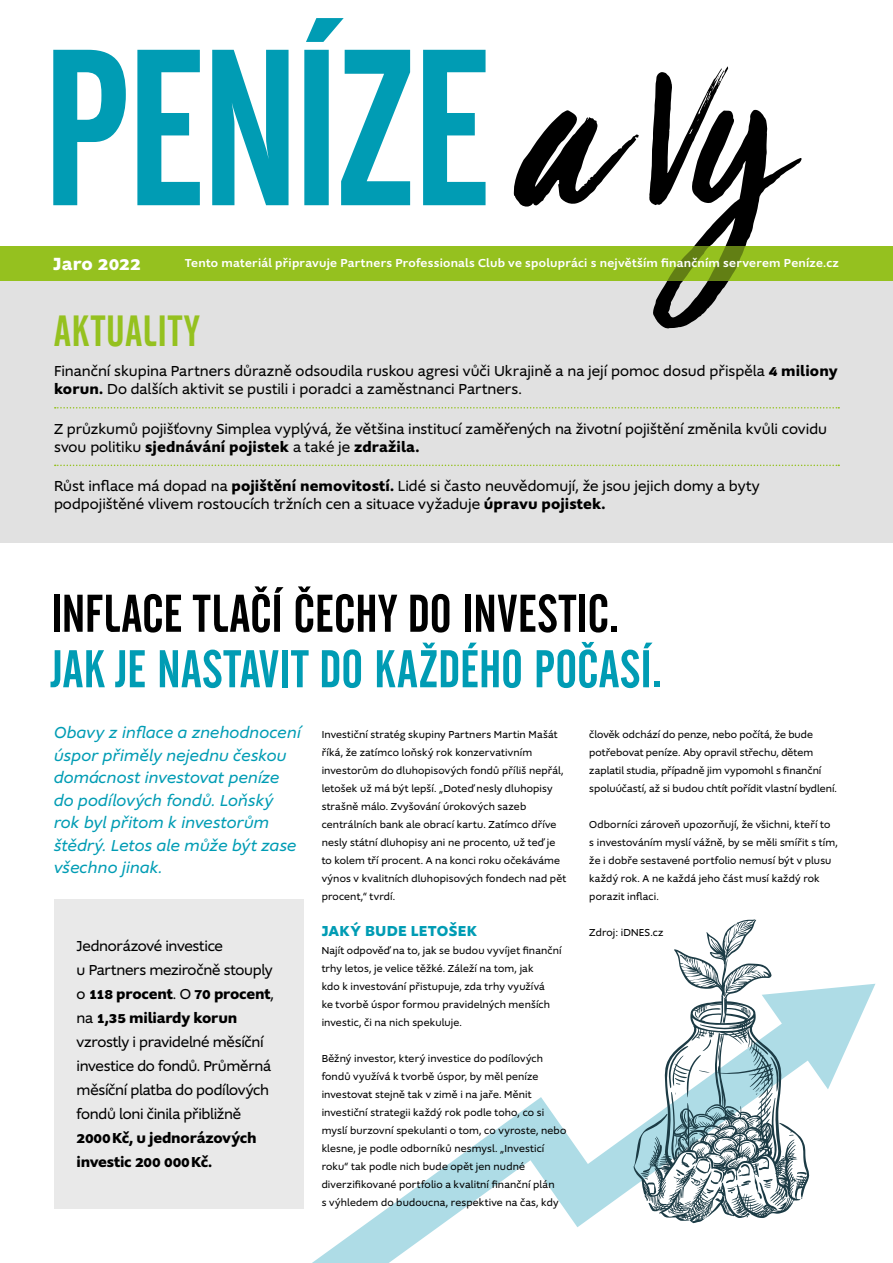
<style>
.page{position:relative;width:893px;height:1263px;background:#fff}
.page>*{position:absolute;margin:0;border:0;box-sizing:border-box;transform-origin:0 0}
.t1{font:52.5px "cafeta";color:#009cb4}
.t2{font:52.5px "cafeta";color:#000}
.t3{font:43.35px "cafeta";letter-spacing:.02em;color:#95c11f}
.t4{font:700 18.3px "Supra";letter-spacing:.005em;color:#fff}
.t5{font:italic 16.5px/22.5px "Supra";letter-spacing:.01em;color:#009cb4}
.t6{font:15px/24px "Supra";color:#000}
.t7{font:700 15px/24px "Supra";letter-spacing:-.015em;color:#000}
.t8{font:700 15px "Supra";letter-spacing:.015em;color:#009cb4}
.t9{font:500 12px "Supra";letter-spacing:.02em;color:#fff}
.t10{font:10.5px/18px "Supra";letter-spacing:.015em;color:#000}
.s1{font-weight:700}
</style>
<div class="page">
<svg style="left:312px;top:984px;width:563px;height:279px"></svg>
<div style="left:0;top:281px;width:893px;height:262px;background:#e1e1e1"></div>
<svg style="left:53px;top:18px;width:433px;height:187px"></svg>
<svg style="left:55px;top:407px;width:784px;height:1px"></svg>
<svg style="left:55px;top:465px;width:784px;height:1px"></svg>
<svg style="left:513px;top:67px;width:289px;height:262px"></svg>
<div style="left:1px;top:246px;width:892px;height:35px;background:#95c11f"></div>
<svg style="left:667px;top:246px;width:79px;height:35px"></svg>
<div style="left:54px;top:899px;width:250px;height:310px;background:#e9e9e9"></div>
<svg style="left:634px;top:919px;width:175px;height:304px"></svg>
<h3 class="t4" style="left:53px;top:251px;width:89px">Jaro 2022</h3>
<p class="t9" style="left:185px;top:255px;width:656px">Tento materiál připravuje Partners Professionals Club ve spolupráci s největším finančním serverem Peníze.cz</p>
<h2 class="t3" style="left:54px;top:307px;width:147px">AKTUALITY</h2>
<h3 class="t6" style="left:54px;top:362px;width:785px;line-height:18px">Finanční skupina Partners důrazně odsoudila ruskou agresi vůči Ukrajině a na její pomoc dosud přispěla <span class="s1">4 miliony korun.</span> Do dalších aktivit se pustili i poradci a zaměstnanci Partners.</h3>
<h3 class="t6" style="left:54px;top:419px;width:775px;line-height:18px">Z průzkumů pojišťovny Simplea vyplývá, že většina institucí zaměřených na životní pojištění změnila kvůli covidu svou politiku <span class="s1">sjednávání pojistek</span> a také je <span class="s1">zdražila.</span></h3>
<h3 class="t6" style="left:54px;top:477px;width:707px;line-height:18px">Růst inflace má dopad na <span class="s1">pojištění nemovitostí.</span> Lidé si často neuvědomují, že jsou jejich domy a byty podpojištěné vlivem rostoucích tržních cen a situace vyžaduje <span class="s1">úpravu pojistek.</span></h3>
<h1 class="t2" style="left:51px;top:584px;width:570px">INFLACE TLAČÍ ČECHY DO INVESTIC.</h1>
<h1 class="t1" style="left:51px;top:640px;width:613px">JAK JE NASTAVIT DO KAŽDÉHO POČASÍ.</h1>
<h3 class="t5" style="left:54px;top:721px;width:248px">Obavy z inflace a znehodnocení úspor přiměly nejednu českou domácnost investovat peníze do podílových fondů. Loňský rok byl přitom k investorům štědrý. Letos ale může být zase všechno jinak.</h3>
<p class="t10" style="left:322px;top:725px;width:246px">Investiční stratég skupiny Partners Martin Mašát říká, že zatímco loňský rok konzervativním investorům do dluhopisových fondů příliš nepřál, letošek už má být lepší. „Doteď nesly dluhopisy strašně málo. Zvyšování úrokových sazeb centrálních bank ale obrací kartu. Zatímco dříve nesly státní dluhopisy ani ne procento, už teď je to kolem tří procent. A na konci roku očekáváme výnos v kvalitních dluhopisových fondech nad pět procent,“ tvrdí.</p>
<h3 class="t8" style="left:322px;top:920px;width:157px">JAKÝ BUDE LETOŠEK</h3>
<p class="t10" style="left:322px;top:941px;width:241px">Najít odpověď na to, jak se budou vyvíjet finanční trhy letos, je velice těžké. Záleží na tom, jak<br>kdo k investování přistupuje, zda trhy využívá<br>ke tvorbě úspor formou pravidelných menších investic, či na nich spekuluje.</p>
<p class="t10" style="left:322px;top:1049px;width:246px">Běžný investor, který investice do podílových fondů využívá k tvorbě úspor, by měl peníze investovat stejně tak v zimě i na jaře. Měnit investiční strategii každý rok podle toho, co si myslí burzovní spekulanti o tom, co vyroste, nebo klesne, je podle odborníků nesmysl. „Investicí roku“ tak podle nich bude opět jen nudné diverzifikované portfolio a kvalitní finanční plán<br>s výhledem do budoucna, respektive na čas, kdy</p>
<h3 class="t6" style="left:77px;top:934px;width:199px">Jednorázové investice<br>u Partners meziročně stouply o <span class="s1">118 procent</span>. O <span class="s1">70 procent</span>, na <span class="s1">1,35 miliardy korun </span>vzrostly i pravidelné měsíční investice do fondů. Průměrná měsíční platba do podílových fondů loni činila přibližně</h3>
<h3 class="t7" style="left:77px;top:1126px;width:182px">2000Kč, u jednorázových investic 200 000Kč.</h3>
<p class="t10" style="left:589px;top:725px;width:249px">člověk odchází do penze, nebo počítá, že bude potřebovat peníze. Aby opravil střechu, dětem zaplatil studia, případně jim vypomohl s finanční spoluúčastí, až si budou chtít pořídit vlastní bydlení.</p>
<p class="t10" style="left:589px;top:815px;width:250px">Odborníci zároveň upozorňují, že všichni, kteří to s investováním myslí vážně, by se měli smířit s tím, že i dobře sestavené portfolio nemusí být v plusu každý rok. A ne každá jeho část musí každý rok porazit inflaci.</p>
<p class="t10" style="left:589px;top:923px;width:76px">Zdroj: iDNES.cz</p>
</div>
